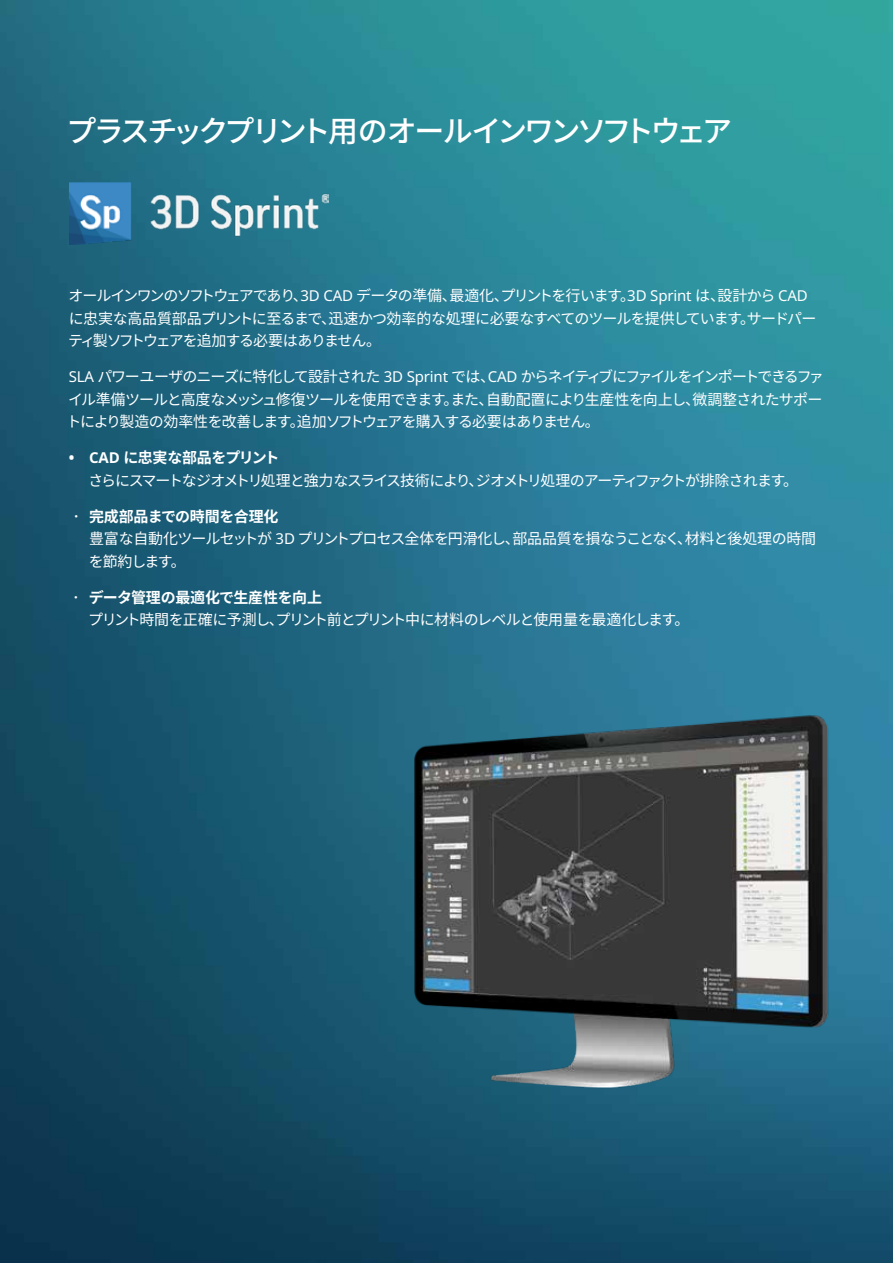
<style>
.page{position:relative;width:893px;height:1263px;background:#fff}
.page>*{position:absolute;margin:0;border:0;box-sizing:border-box;transform-origin:0 0}
.t1{font:500 30px "Noto Sans CJ Kjp";letter-spacing:-.125em;color:#fff}
.t2{font:15px/22.5px "Noto Sans CJ Kjp";letter-spacing:-.075em;color:#fff}
.t3{font:15px/22.5px "Noto Sans CJ Kjp";letter-spacing:-.04em;color:#fff}
.t4{font:15px "Noto Sans CJ Kjp";letter-spacing:-.095em;color:#fff}
.t5{font:700 15px "Noto Sans CJ Ksc";letter-spacing:-.02em;color:#fff}
.s1{font-family:"Noto Sans"}
</style>
<div class="page">
<img style="left:0;top:0;width:893px;height:1263px">
<img style="left:70px;top:183px;width:259px;height:62px">
<img style="left:385px;top:631px;width:507px;height:507px">
<h1 class="t1" style="left:67px;top:114px;width:667px">プラスチックプリント用のオールインワンソフトウェア</h1>
<p class="t2" style="left:68px;top:285px;width:750px">オールインワンのソフトウェアであり、<span class="s1">3D CAD</span> データの準備、最適化、プリントを行います。<span class="s1">3D Sprint</span> は、設計から <span class="s1">CAD</span>に忠実な高品質部品プリントに至るまで、迅速かつ効率的な処理に必要なすべてのツールを提供しています。サードパーティ製ソフトウェアを追加する必要はありません。</p>
<p class="t2" style="left:67px;top:366px;width:759px;text-align:justify"><span class="s1">SLA</span> パワーユーザのニーズに特化して設計された <span class="s1">3D Sprint</span> では、<span class="s1">CAD</span> からネイティブにファイルをインポートできるファイル準備ツールと高度なメッシュ修復ツールを使用できます。また、自動配置により生産性を向上し、微調整されたサポートにより製造の効率性を改善します。追加ソフトウェアを購入する必要はありません。</p>
<p class="t5" style="left:69px;top:449px;width:212px"><span class="s1">• CAD</span> に忠実な部品をプリント</p>
<p class="t4" style="left:89px;top:472px;width:711px">さらにスマートなジオメトリ処理と強力なスライス技術により、ジオメトリ処理のアーティファクトが排除されます。</p>
<p class="t5" style="left:69px;top:508px;width:211px">• 完成部品までの時間を合理化</p>
<p class="t3" style="left:89px;top:528px;width:729px">豊富な自動化ツールセットが <span class="s1">3D</span> プリントプロセス全体を円滑化し、部品品質を損なうことなく、材料と後処理の時間を節約します。</p>
<p class="t5" style="left:68px;top:589px;width:255px">• データ管理の最適化で生産性を向上</p>
<p class="t2" style="left:88px;top:609px;width:603px">プリント時間を正確に予測し、プリント前とプリント中に材料のレベルと使用量を最適化します。</p>
</div>
